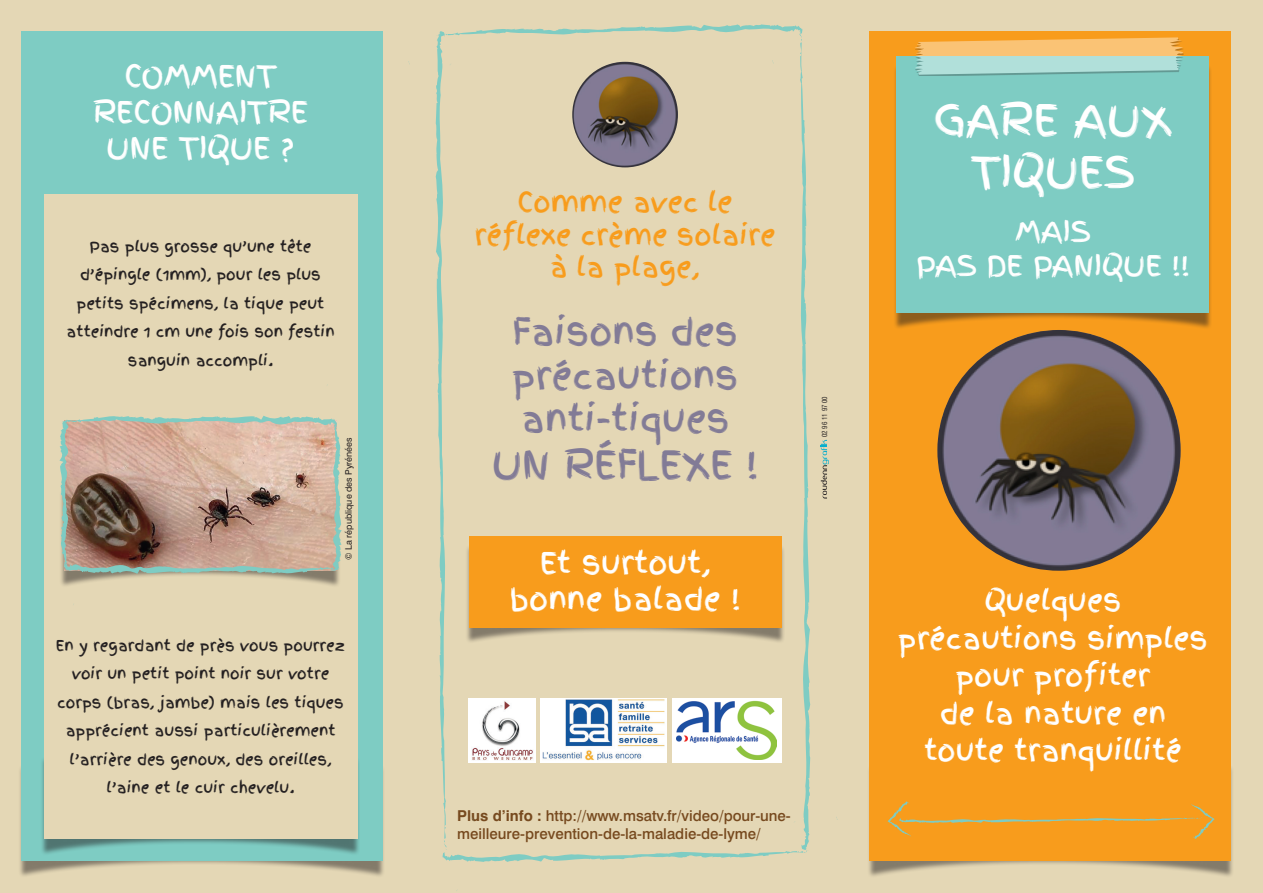
<style>
.page{position:relative;width:1263px;height:893px;background:#e4d7b5}
.page>*{position:absolute;margin:0;border:0;box-sizing:border-box;transform-origin:0 0}
.t1{font:43.5px/52.2px "Finger Paint";color:#fff;text-align:center}
.t2{font:39px "Finger Paint";color:#827b96}
.t3{font:36px/43.2px "Finger Paint";color:#827b96}
.t4{font:30px "Finger Paint";color:#fff}
.t5{font:28.5px/37.5px "Finger Paint";color:#fff;text-align:center}
.t6{font:27px "Finger Paint";color:#f89c1c}
.t7{font:15px/28.5px "Finger Paint";color:#231f20;text-align:center}
.t8{font:500 15px/18px "Swiss 721 BT";color:#774a1f}
.t9{font:9px "Swiss 721 BT";color:#231f20}
.t10{font:condensed 6.9px "Swiss 721 BT";color:#231f20}
.s1{font-weight:700}
</style>
<div class="page">
<div style="left:867px;top:764px;width:367px;height:114px;background:#231f20;opacity:.5"></div>
<div style="left:18px;top:764px;width:367px;height:114px;background:#231f20;opacity:.5"></div>
<div style="left:870px;top:32px;width:361px;height:829px;background:#f89c1c"></div>
<div style="left:893px;top:64px;width:319px;height:266px;background:#231f20;opacity:.5"></div>
<div style="left:21px;top:32px;width:361px;height:829px;background:#7eccc3"></div>
<div style="left:896px;top:56px;width:313px;height:257px;background:#7eccc3"></div>
<div style="left:915px;top:39px;width:268px;height:37px;background:#231f20;opacity:.75"></div>
<svg style="left:915px;top:37px;width:268px;height:38px;background:#cfc99b"></svg>
<img style="left:937px;top:330px;width:244px;height:241px">
<svg style="left:42px;top:748px;width:317px;height:106px"></svg>
<svg style="left:887px;top:801px;width:328px;height:38px"></svg>
<div style="left:44px;top:195px;width:313px;height:644px;background:#e4d7b5"></div>
<div style="left:60px;top:488px;width:281px;height:100px;background:#231f20;opacity:.5"></div>
<svg style="left:59px;top:415px;width:283px;height:166px;background:#b69e8d"></svg>
<svg style="left:435px;top:24px;width:376px;height:838px"></svg>
<div style="left:469px;top:698px;width:67px;height:65px;background:#fff"></div>
<img style="left:472px;top:701px;width:61px;height:59px">
<svg style="left:540px;top:698px;width:127px;height:65px"></svg>
<img style="left:543px;top:700px;width:121px;height:61px">
<div style="left:672px;top:698px;width:109px;height:65px;background:#fff"></div>
<img style="left:677px;top:701px;width:100px;height:59px">
<svg style="left:821px;top:440px;width:8px;height:58px"></svg>
<p class="t4" style="left:124px;top:54px;width:154px">COMMENT</p>
<p class="t4" style="left:93px;top:90px;width:217px">RECONNAITRE</p>
<p class="t4" style="left:106px;top:126px;width:190px">UNE TIQUE ?</p>
<p class="t7" style="left:66px;top:232px;width:270px">Pas plus grosse qu’une tête d’épingle (1mm), pour les plus petits spécimens, la tique peut atteindre 1 cm une fois son festin sanguin accompli.</p>
<p class="t9" style="left:343px;top:560px;width:124px;rotate:-90deg">© La république des Pyrénées</p>
<p class="t7" style="left:56px;top:631px;width:291px">En y regardant de près vous pourrez voir un petit point noir sur votre corps (bras, jambe) mais les tiques apprécient aussi particulièrement l’arrière des genoux, des oreilles, l’aine et le cuir chevelu.</p>
<p class="t6" style="left:517px;top:183px;width:217px">Comme avec le</p>
<p class="t6" style="left:475px;top:215px;width:302px">réflexe crème solaire</p>
<p class="t6" style="left:551px;top:247px;width:150px">à la plage,</p>
<p class="t3" style="left:512px;top:311px;width:228px">Faisons des précautions</p>
<p class="t3" style="left:521px;top:397px;width:210px">anti-tiques</p>
<p class="t2" style="left:492px;top:436px;width:268px">UN RÉFLEXE !</p>
<p class="t4" style="left:540px;top:541px;width:172px">Et surtout,</p>
<p class="t4" style="left:510px;top:577px;width:232px">bonne balade !</p>
<p class="t10" style="left:820px;top:437px;width:42px;rotate:-90deg">02 96 11 97 00</p>
<p class="t8" style="left:457px;top:806px;width:335px"><span class="s1">Plus d’info :</span> http://www.msatv.fr/video/pour-une&shy;meilleure-prevention-de-la-maladie-de-lyme/</p>
<p class="t1" style="left:933px;top:94px;width:240px">GARE AUX<br>TIQUES</p>
<p class="t5" style="left:1015px;top:213px;width:77px">MAIS</p>
<p class="t5" style="left:916px;top:247px;width:275px">PAS DE PANIQUE !!</p>
<p class="t5" style="left:898px;top:582px;width:311px">Quelques précautions simples pour profiter</p>
<p class="t5" style="left:924px;top:695px;width:259px">de la nature en toute tranquillité</p>
</div>
